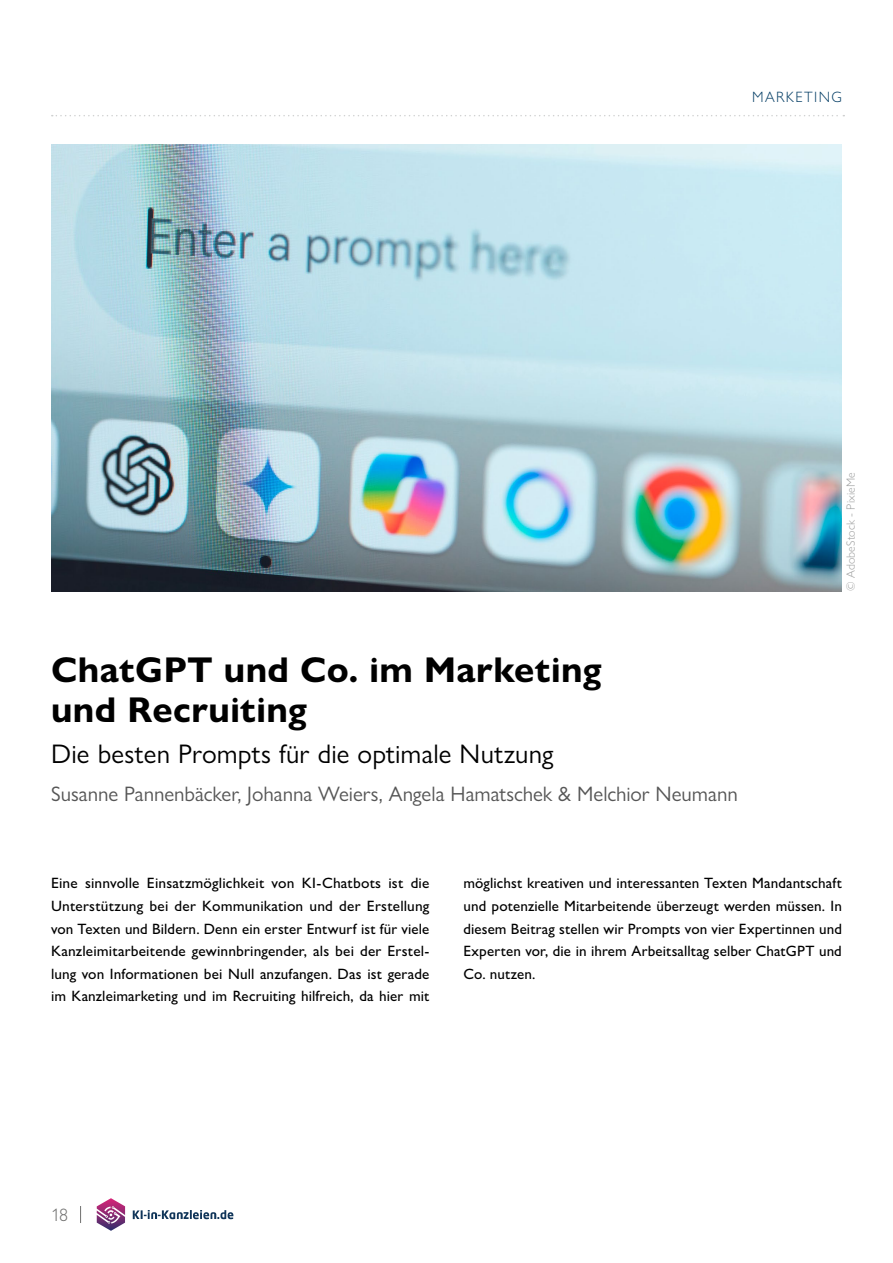
<style>
.page{position:relative;width:893px;height:1263px;background:#fff}
.page>*{position:absolute;margin:0;border:0;box-sizing:border-box;transform-origin:0 0}
.h1_Titel{font:700 36px/40.5px "Gill Sans Nova";letter-spacing:.01em;color:#000}
.h1_Untertitel{font:27px "Gill Sans Nova";letter-spacing:.005em;color:#000}
.Autor_Name{font:21px "Gill Sans Nova";color:#565656}
.t1{font:300 18px "Gill Sans Nova";color:#6f6f6e}
.Vorspann{font:500 15px/22.5px "Gill Sans Nova";letter-spacing:.005em;color:#000;text-align:justify}
.t2{font:300 15px "Gill Sans Nova";color:#003b63}
.BU_copy{font:300 12px "Gill Sans Nova";letter-spacing:.015em;color:#9c9d9d}
</style>
<div class="page">
<svg style="left:52px;top:115px;width:792px;height:1px"></svg>
<svg style="left:80px;top:1206px;width:1px;height:17px"></svg>
<img style="left:51px;top:145px;width:791px;height:446px">
<img style="left:97px;top:1198px;width:28px;height:33px">
<svg style="left:106px;top:1207px;width:10px;height:16px"></svg>
<svg style="left:133px;top:1210px;width:100px;height:9px"></svg>
<p class="t2" style="left:752px;top:88px;width:24px">MARKETING</p>
<p class="h1_Titel" style="left:51px;top:649px;width:552px">ChatGPT und Co. im Marketing und Recruiting</p>
<p class="h1_Untertitel" style="left:51px;top:738px;width:504px">Die besten Prompts für die optimale Nutzung</p>
<p class="Autor_Name" style="left:51px;top:781px;width:688px">Susanne Pannenbäcker, Johanna Weiers, Angela Hamatschek &amp; Melchior Neumann</p>
<p class="BU_copy" style="left:843px;top:591px;width:121px;rotate:-90deg">© ADOBESTOCK - PIXIEME</p>
<p class="Vorspann" style="left:51px;top:872px;width:380px">Eine sinnvolle Einsatzmöglichkeit von KI-Chatbots ist die Unterstützung bei der Kommunikation und der Erstellung von Texten und Bildern. Denn ein erster Entwurf ist für viele Kanzleimitarbeitende gewinnbringender, als bei der Erstel&shy;lung von Informationen bei Null anzufangen. Das ist gerade im Kanzleimarketing und im Recruiting hilfreich, da hier mit</p>
<p class="Vorspann" style="left:463px;top:872px;width:380px">möglichst kreativen und interessanten Texten Mandantschaft und potenzielle Mitarbeitende überzeugt werden müssen. In diesem Beitrag stellen wir Prompts von vier Expertinnen und Experten vor, die in ihrem Arbeitsalltag selber ChatGPT und Co. nutzen.</p>
<p class="t1" style="left:51px;top:1204px;width:19px">18</p>
</div>
